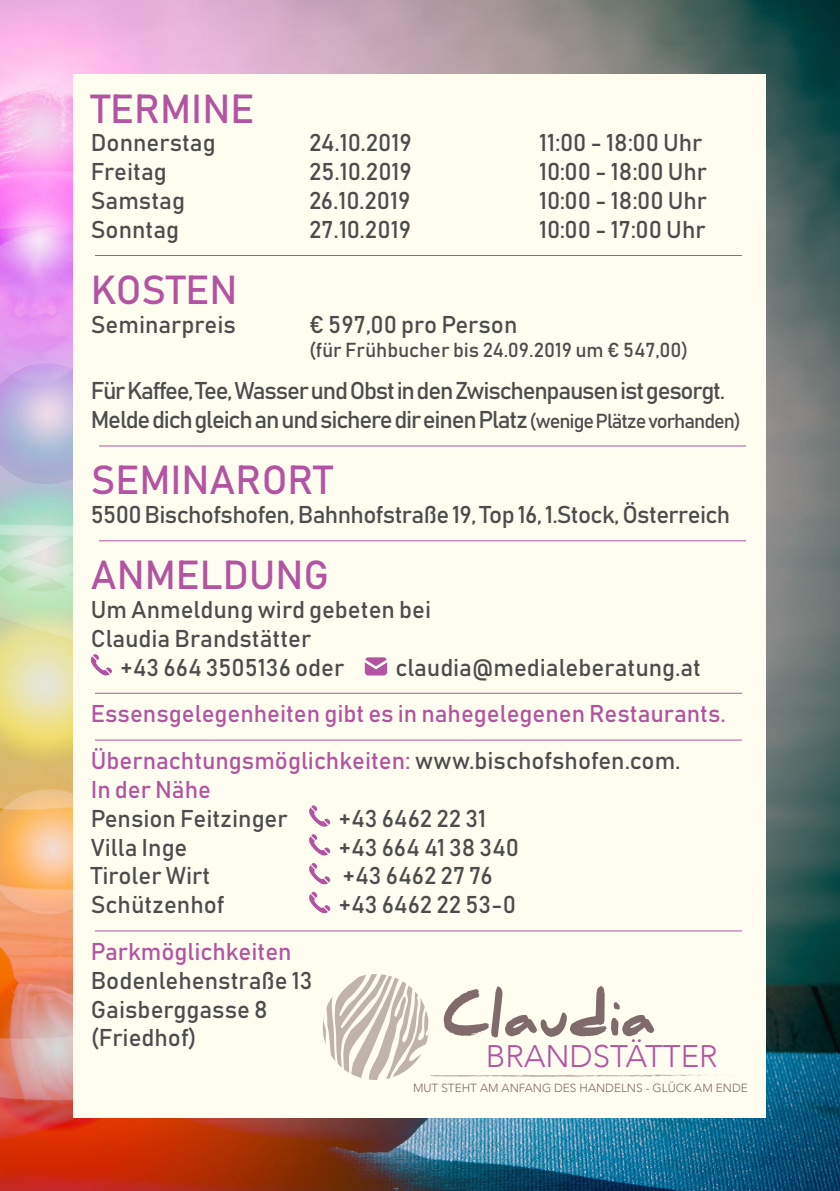
<style>
.page{position:relative;width:840px;height:1191px;background:#fff}
.page>*{position:absolute;margin:0;border:0;box-sizing:border-box;transform-origin:0 0}
.t1{font:900 54px "Daniel";color:#806b6c}
.t2{font:40px "Bahnschrift";color:#b254a1}
.t3{font:300 31.2px "Avenir";color:#b254a1}
.t4{font:24px/28.8px "Bahnschrift";color:#4b4c4d}
.t5{font:24px/46.8px "Bahnschrift";color:#b254a1}
.t6{font:24px/28.8px "Bahnschrift";letter-spacing:-.05em;color:#4b4c4d}
.t7{font:24px "Bahnschrift";letter-spacing:-.025em;color:#4b4c4d}
.t8{font:20px "Bahnschrift";color:#4b4c4d}
.t9{font:300 11.8px "Avenir";color:#806b6c}
.s1{font-size:20px}
.s2{color:#4b4c4d}
</style>
<div class="page">
<img style="left:0;top:0;width:839px;height:1191px">
<div style="left:74px;top:74px;width:691px;height:1043px;background:#fffdf0"></div>
<hr style="left:95px;top:255px;width:646px;height:1px;background:#b254a1">
<hr style="left:99px;top:445px;width:646px;height:1px;background:#b254a1">
<hr style="left:99px;top:540px;width:646px;height:1px;background:#b254a1">
<svg style="left:90px;top:654px;width:22px;height:22px"></svg>
<svg style="left:364px;top:657px;width:23px;height:18px"></svg>
<hr style="left:95px;top:693px;width:646px;height:1px;background:#b254a1">
<hr style="left:95px;top:739px;width:646px;height:1px;background:#b254a1">
<svg style="left:309px;top:805px;width:22px;height:80px"></svg>
<svg style="left:309px;top:891px;width:22px;height:23px"></svg>
<hr style="left:95px;top:930px;width:646px;height:1px;background:#b254a1">
<svg style="left:322px;top:974px;width:400px;height:106px"></svg>
<h2 class="t2" style="left:91px;top:83px;width:165px">TERMINE</h2>
<p class="t4" style="left:91px;top:128px;width:126px">Donnerstag</p>
<p class="t4" style="left:309px;top:128px;width:104px">24.10.2019</p>
<p class="t4" style="left:539px;top:128px;width:165px">11:00 - 18:00 Uhr</p>
<p class="t4" style="left:91px;top:157px;width:77px">Freitag</p>
<p class="t4" style="left:309px;top:157px;width:104px">25.10.2019</p>
<p class="t4" style="left:539px;top:157px;width:169px">10:00 - 18:00 Uhr</p>
<p class="t4" style="left:91px;top:186px;width:96px">Samstag</p>
<p class="t4" style="left:309px;top:186px;width:103px">26.10.2019</p>
<p class="t4" style="left:539px;top:186px;width:169px">10:00 - 18:00 Uhr</p>
<p class="t4" style="left:91px;top:214px;width:90px">Sonntag</p>
<p class="t4" style="left:309px;top:214px;width:103px">27.10.2019</p>
<p class="t4" style="left:539px;top:214px;width:168px">10:00 - 17:00 Uhr</p>
<h2 class="t2" style="left:91px;top:264px;width:148px">KOSTEN</h2>
<p class="t4" style="left:91px;top:309px;width:147px">Seminarpreis</p>
<p class="t4" style="left:309px;top:309px;width:210px">€ 597,00 pro Person</p>
<p class="t8" style="left:309px;top:337px;width:380px">(für Frühbucher bis 24.09.2019 um € 547,00)</p>
<p class="t6" style="left:91px;top:376px;width:651px">Für Kaffee, Tee, Wasser und Obst in den Zwischenpausen ist gesorgt.<br>Melde dich gleich an und sichere dir einen Platz <span class="s1">(wenige Plätze vorhanden)</span></p>
<h2 class="t2" style="left:91px;top:455px;width:243px">SEMINARORT</h2>
<p class="t7" style="left:91px;top:499px;width:640px">5500 Bischofshofen, Bahnhofstraße 19, Top 16, 1.Stock, Österreich</p>
<h2 class="t2" style="left:91px;top:550px;width:240px">ANMELDUNG</h2>
<p class="t4" style="left:91px;top:594px;width:341px">Um Anmeldung wird gebeten bei</p>
<p class="t4" style="left:91px;top:623px;width:222px">Claudia Brandstätter</p>
<p class="t4" style="left:120px;top:652px;width:225px">+43 664 3505136 oder</p>
<p class="t4" style="left:395px;top:652px;width:307px">claudia@medialeberatung.at</p>
<p class="t5" style="left:91px;top:690px;width:636px">Essensgelegenheiten gibt es in nahegelegenen Restaurants.<br>Übernachtungsmöglichkeiten: <span class="s2">www.bischofshofen.com.</span></p>
<p class="t5" style="left:91px;top:765px;width:122px">In der Nähe</p>
<p class="t4" style="left:91px;top:803px;width:198px">Pension Feitzinger</p>
<p class="t4" style="left:338px;top:803px;width:149px">+43 6462 22 31</p>
<p class="t4" style="left:91px;top:832px;width:98px">Villa Inge</p>
<p class="t4" style="left:338px;top:832px;width:182px">+43 664 41 38 340</p>
<p class="t4" style="left:91px;top:861px;width:121px">Tiroler Wirt</p>
<p class="t4" style="left:342px;top:861px;width:151px">+43 6462 27 76</p>
<p class="t4" style="left:91px;top:890px;width:135px">Schützenhof</p>
<p class="t4" style="left:338px;top:890px;width:179px">+43 6462 22 53-0</p>
<p class="t5" style="left:91px;top:927px;width:202px">Parkmöglichkeiten</p>
<p class="t4" style="left:91px;top:965px;width:223px">Bodenlehenstraße 13<br>Gaisberggasse 8 (Friedhof)</p>
<p class="t9" style="left:413px;top:1080px;width:336px">MUT STEHT AM ANFANG DES HANDELNS - GLÜCK AM ENDE</p>
<h1 class="t1" style="left:442px;top:985px;width:214px">Claudia</h1>
<p class="t3" style="left:485px;top:1038px;width:233px">BRANDSTÄTTER</p>
</div>
